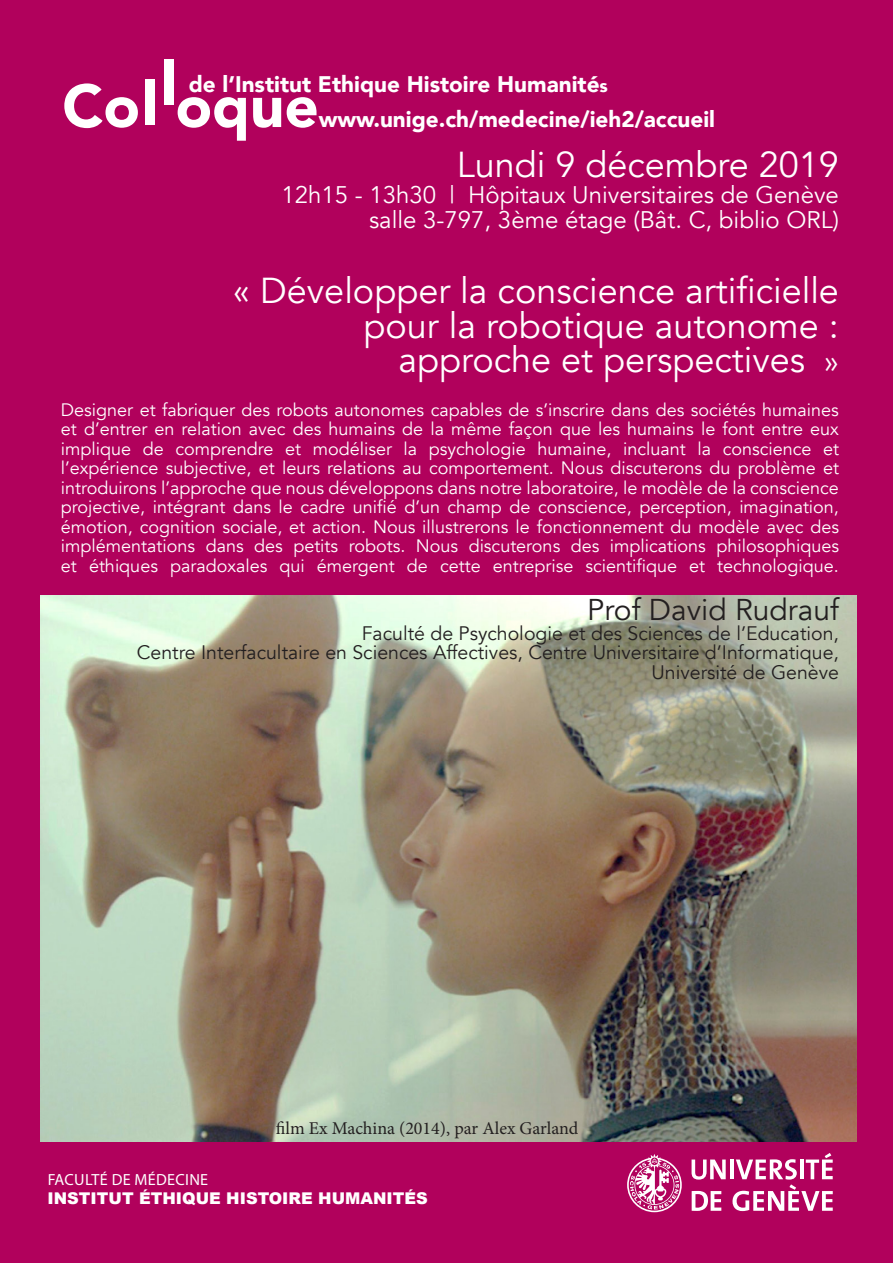
<style>
.page{position:relative;width:893px;height:1263px;background:#b1015c}
.page>*{position:absolute;margin:0;border:0;box-sizing:border-box;transform-origin:0 0}
.t1{font:900 60px "Avenir";color:#fff}
.t2{font:36px "Avenir";color:#fff}
.t3{font:30px "Avenir";color:#231f20}
.t4{font:24px "Avenir";color:#fff}
.t5{font:900 22.5px "Avenir";color:#fff}
.t6{font:19.5px "Avenir";color:#231f20}
.t7{font:18px/19.5px "Avenir";color:#fff;text-align:justify}
.t8{font:18px "Minion Pro";color:#231f20}
.t9{font:900 16.2px "Arial";color:#fff}
.t10{font:16.2px "Myriad Pro";letter-spacing:.02em;color:#fff}
.s1{font-size:18px}
.s2{font-size:31.5px}
</style>
<div class="page">
<svg style="left:627px;top:1154px;width:55px;height:58px"></svg>
<svg style="left:692px;top:1159px;width:34px;height:20px"></svg>
<hr style="left:730px;top:1159px;width:3px;height:20px;background:#fff">
<svg style="left:692px;top:1191px;width:29px;height:20px"></svg>
<svg style="left:732px;top:1153px;width:101px;height:58px"></svg>
<img style="left:40px;top:595px;width:817px;height:547px">
<p class="t1" style="left:161px;top:32px;width:17px">l</p>
<p class="t5" style="left:189px;top:65px;width:421px">de l’Institut Ethique Histoire Humanité<span class="s1">s</span></p>
<p class="t1" style="left:142px;top:52px;width:17px">l</p>
<p class="t1" style="left:62px;top:55px;width:258px">Co oque</p>
<p class="t5" style="left:319px;top:100px;width:398px">www.unige.ch/medecine/ieh2/accueil</p>
<p class="t2" style="left:457px;top:144px;width:384px">Lundi 9 décembre 2019</p>
<p class="t4" style="left:281px;top:180px;width:559px">12h15 - 13h30 | Hôpitaux Universitaires de Genève</p>
<p class="t4" style="left:369px;top:206px;width:471px">salle 3-797, 3ème étage (Bât. C, biblio ORL)</p>
<p class="t2" style="left:233px;top:270px;width:608px">« Développer la conscience artificielle</p>
<p class="t2" style="left:364px;top:304px;width:477px">pour la robotique autonome :</p>
<p class="t2" style="left:398px;top:339px;width:442px">approche et perspectives <span class="s2">»</span></p>
<p class="t7" style="left:61px;top:400px;width:780px">Designer et fabriquer des robots autonomes capables de s’inscrire dans des sociétés humaines et d’entrer en relation avec des humains de la même façon que les humains le font entre eux implique de comprendre et modéliser la psychologie humaine, incluant la conscience et l’expérience subjective, et leurs relations au comportement. Nous discuterons du problème et introduirons l’approche que nous développons dans notre laboratoire, le modèle de la conscience projective, intégrant dans le cadre unifié d’un champ de conscience, perception, imagination, émotion, cognition sociale, et action. Nous illustrerons le fonctionnement du modèle avec des implémentations dans des petits robots. Nous discuterons des implications philosophiques et éthiques paradoxales qui émergent de cette entreprise scientifique et technologique.</p>
<p class="t3" style="left:587px;top:592px;width:253px">Prof David Rudrauf</p>
<p class="t6" style="left:362px;top:621px;width:479px">Faculté de Psychologie et des Sciences de l’Education,</p>
<p class="t6" style="left:137px;top:641px;width:704px">Centre Interfacultaire en Sciences Affectives, Centre Universitaire d’Informatique,</p>
<p class="t6" style="left:651px;top:660px;width:189px">Université de Genève</p>
<p class="t8" style="left:276px;top:1116px;width:304px">film Ex Machina (2014), par Alex Garland</p>
<p class="t10" style="left:48px;top:1169px;width:162px">FACULTÉ DE MÉDECINE</p>
<p class="t9" style="left:48px;top:1187px;width:382px">INSTITUT ÉTHIQUE HISTOIRE HUMANITÉS</p>
</div>
